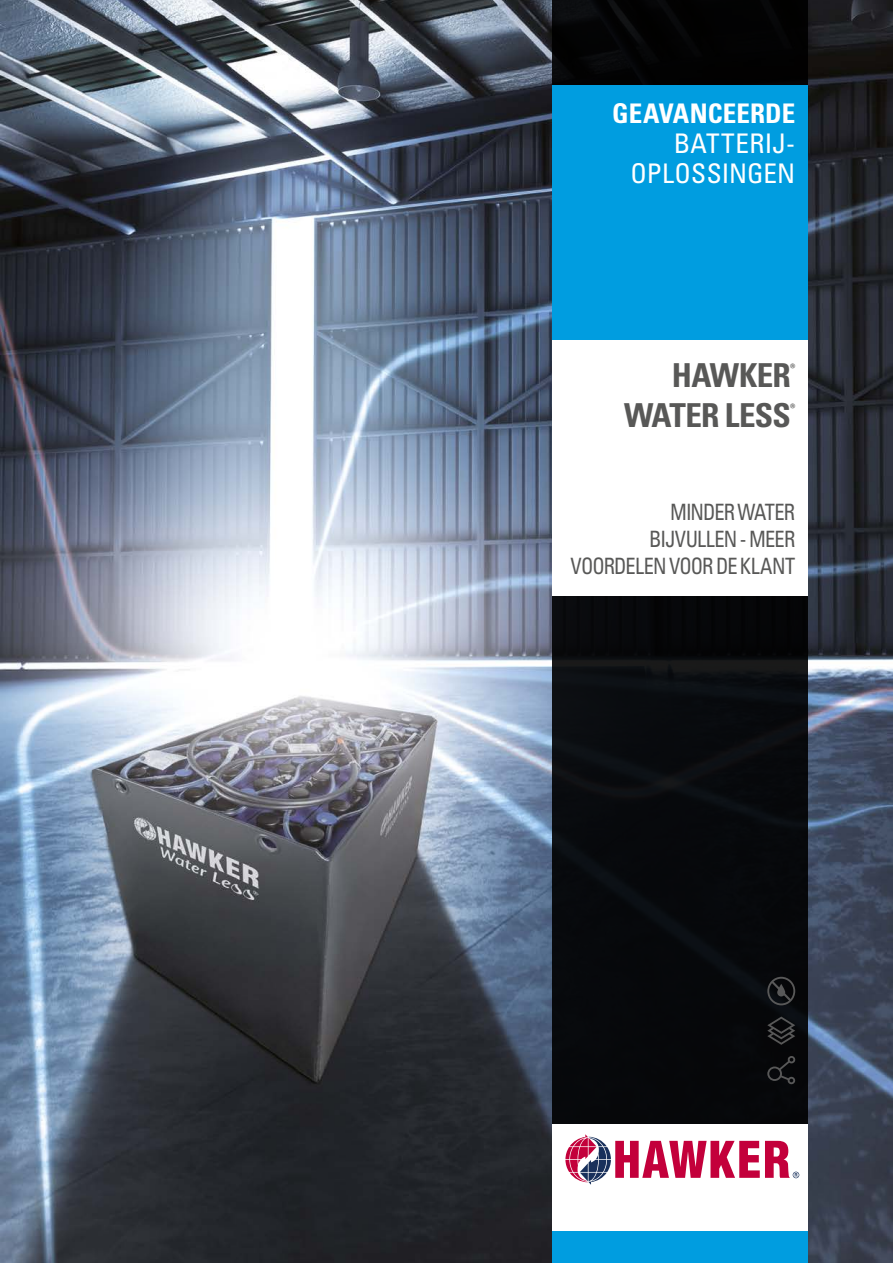
<style>
.page{position:relative;width:893px;height:1263px;background:#fff}
.page>*{position:absolute;margin:0;border:0;box-sizing:border-box;transform-origin:0 0}
.t1{font:33px "Univers LTCYR 67 Bold Cond";letter-spacing:-.02em;color:#585857}
.t2{font:condensed 27px/30px "Univers LTCYR 57";letter-spacing:.01em;color:#fff;text-align:right}
.t3{font:27px "Univers LTCYR 67 Bold Cond";letter-spacing:.005em;color:#fff}
.t4{font:condensed 22.5px/27px "Univers LTCYR 57";letter-spacing:-.035em;color:#585857;text-align:right;scale:.9 1}
.t5{font:13.05px "Univers LTCYR 67 Bold Cond";color:#585857}
</style>
<div class="page">
<img style="left:0;top:0;width:893px;height:1263px">
<div style="left:553px;top:0;width:255px;height:1263px;background:#07080b"></div>
<div style="left:553px;top:1231px;width:255px;height:32px;background:#009de0"></div>
<div style="left:553px;top:1125px;width:255px;height:106px;background:#fff"></div>
<div style="left:553px;top:85px;width:255px;height:255px;background:#009de0"></div>
<div style="left:553px;top:340px;width:255px;height:255px;background:#fff"></div>
<div style="left:552px;top:1122px;width:260px;height:75px;background:#fff"></div>
<svg style="left:565px;top:1134px;width:234px;height:51px"></svg>
<svg style="left:767px;top:977px;width:28px;height:28px"></svg>
<svg style="left:777px;top:984px;width:8px;height:12px"></svg>
<svg style="left:767px;top:1016px;width:28px;height:29px"></svg>
<svg style="left:767px;top:1056px;width:29px;height:28px"></svg>
<p class="t3" style="left:612px;top:96px;width:184px">GEAVANCEERDE</p>
<p class="t2" style="left:630px;top:127px;width:166px">BATTERIJ-<br>OPLOSSINGEN</p>
<h1 class="t1" style="left:672px;top:355px;width:121px">HAWKER</h1>
<p class="t5" style="left:790px;top:361px;width:7px">®</p>
<h1 class="t1" style="left:624px;top:394px;width:168px">WATER LESS</h1>
<p class="t5" style="left:790px;top:400px;width:7px">®</p>
<p class="t4" style="left:571px;top:497px;width:251px">MINDER WATER<br>BIJVULLEN - MEER<br>VOORDELEN VOOR DE KLANT</p>
</div>
